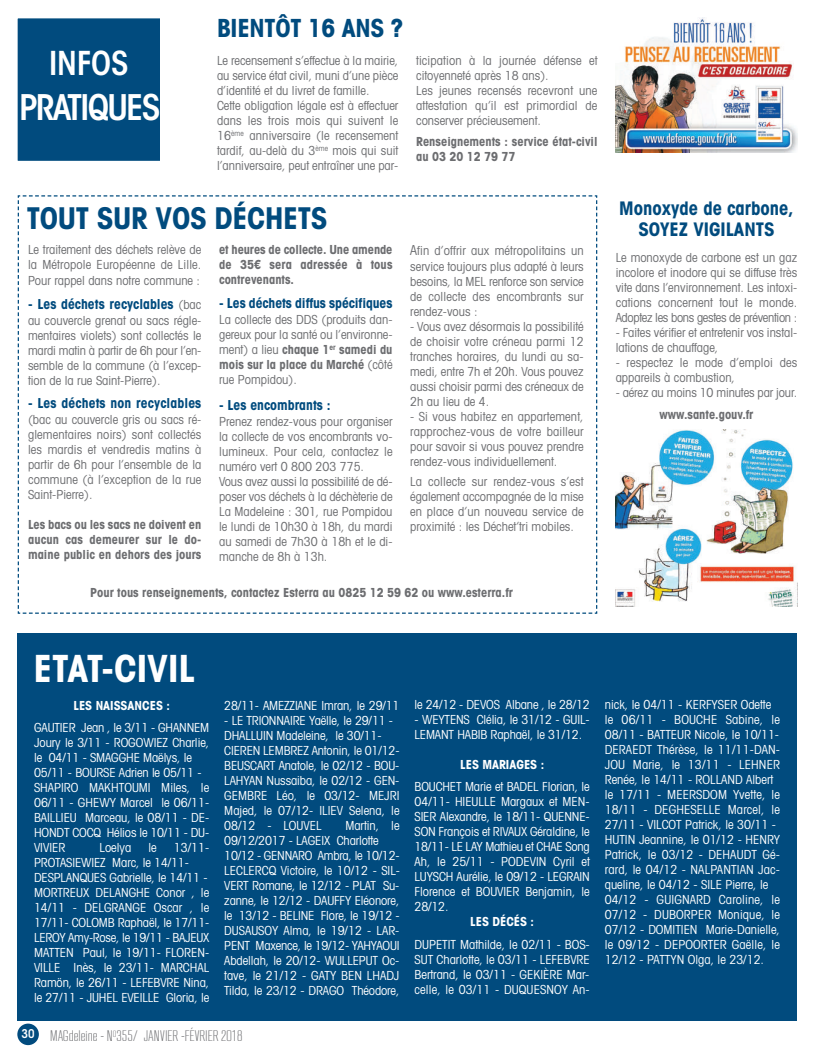
<style>
.page{position:relative;width:815px;height:1063px;background:#fff}
.page>*{position:absolute;margin:0;border:0;box-sizing:border-box;transform-origin:0 0}
.t1{font:700 condensed 37.5px "Avant Garde LT";color:#fff}
.t2{font:600 condensed 35px "ITC Avant Garde Std";letter-spacing:-.05em;color:#fff}
.t3{font:600 condensed 32.62px "ITC Avant Garde Std";color:#fff}
.t4{font:700 condensed 30px "Avant Garde LT";letter-spacing:-.01em;color:#014b7e}
.t5{font:700 condensed 25px "Avant Garde LT";letter-spacing:-.01em;color:#014b7e}
.t6{font:700 condensed 18.75px/21.2px "Avant Garde LT";color:#014b7e;text-align:center}
.t7{font:300 15.12px "RB No 2";color:#6c6d70}
.t8{font:700 condensed 13.75px "Avant Garde LT";color:#014b7e}
.t9{font:condensed 12.5px/15px "Avant Garde LT";color:#6c6d70;text-align:justify}
.t10{font:condensed 12.5px/15px "Avant Garde LT";color:#fff}
.t11{font:700 condensed 12.5px/15px "Avant Garde LT";color:#6c6d70;text-align:justify}
.t12{font:700 condensed 12.5px "Avant Garde LT";color:#fff}
.s1{font-weight:400;font-size:12.5px;color:#6c6d70}
.s2{font-weight:700}
.s3{font-size:13.75px}
</style>
<div class="page">
<div style="left:17px;top:1024px;width:22px;height:21px;background:#014b7e;border-radius:50%"></div>
<div style="left:17px;top:18px;width:143px;height:143px;background:#014b7e"></div>
<div style="left:17px;top:18px;width:144px;height:144px;border:1px solid #fff"></div>
<img style="left:616px;top:18px;width:181px;height:135px">
<svg style="left:17px;top:195px;width:581px;height:419px"></svg>
<div style="left:18px;top:633px;width:779px;height:387px;background:#014b7e"></div>
<img style="left:615px;top:429px;width:182px;height:178px">
<h3 class="t3" style="left:49px;top:51px;width:81px">INFOS</h3>
<h2 class="t2" style="left:19px;top:94px;width:143px">PRATIquES</h2>
<h3 class="t5" style="left:217px;top:19px;width:188px">BIENTÔT 16 ANS ?</h3>
<p class="t9" style="left:217px;top:54px;width:183px;text-align:left">Le recensement s’effectue à la mairie, au service état civil, muni d’une pièce d’identité et du livret de famille.<br>Cette obligation légale est à effectuer dans les trois mois qui suivent le 16<sup>ème</sup> anniversaire (le recensement tardif, au-delà du 3<sup>ème</sup> mois qui suit l’anniversaire, peut entraîner une par-</p>
<p class="t9" style="left:416px;top:54px;width:183px;text-align:left">ticipation à la journée défense et citoyenneté après 18 ans).<br>Les jeunes recensés recevront une attestation qu’il est primordial de conserver précieusement.</p>
<p class="t11" style="left:416px;top:135px;width:183px">Renseignements : service état-civil au 03 20 12 79 77</p>
<h3 class="t4" style="left:27px;top:207px;width:302px">TOUT SUR VOS DÉCHETS</h3>
<p class="t9" style="left:28px;top:243px;width:175px;line-height:15.5px">Le traitement des déchets relève de la Métropole Européenne de Lille.<br>Pour rappel dans notre commune :</p>
<p class="t8" style="left:28px;top:299px;width:175px">- Les déchets recyclables <span class="s1">(bac</span></p>
<p class="t9" style="left:28px;top:314px;width:175px">au couvercle grenat ou sacs régle&shy;mentaires violets) sont collectés le mardi matin à partir de 6h pour l’en&shy;semble de la commune (à l’excep&shy;tion de la rue Saint-Pierre).</p>
<p class="t8" style="left:28px;top:398px;width:175px">- Les déchets non recyclables</p>
<p class="t9" style="left:28px;top:413px;width:175px">(bac au couvercle gris ou sacs ré&shy;glementaires noirs) sont collectés les mardis et vendredis matins à partir de 6h pour l’ensemble de la commune (à l’exception de la rue Saint-Pierre).</p>
<p class="t11" style="left:28px;top:518px;width:175px">Les bacs ou les sacs ne doivent en aucun cas demeurer sur le do&shy;maine public en dehors des jours</p>
<p class="t11" style="left:219px;top:243px;width:175px">et heures de collecte. Une amende de 35€ sera adressée à tous contrevenants.</p>
<p class="t8" style="left:219px;top:298px;width:175px">- Les déchets diffus spécifiques</p>
<p class="t9" style="left:219px;top:313px;width:175px">La collecte des DDS (produits dan&shy;gereux pour la santé ou l’environne&shy;ment) a lieu <span class="s2">chaque 1</span><sup>er</sup> <span class="s2">samedi du mois sur la place du Marché</span> (côté rue Pompidou).</p>
<p class="t8" style="left:219px;top:400px;width:113px">- Les encombrants :</p>
<p class="t9" style="left:219px;top:415px;width:175px;text-align:left">Prenez rendez-vous pour organiser la collecte de vos encombrants vo&shy;lumineux. Pour cela, contactez le numéro vert 0 800 203 775.<br>Vous avez aussi la possibilité de dé&shy;poser vos déchets à la déchèterie de<br>La Madeleine : 301, rue Pompidou le lundi de 10h30 à 18h, du mardi au samedi de 7h30 à 18h et le di&shy;manche de 8h à 13h.</p>
<p class="t9" style="left:410px;top:244px;width:175px"><span class="s3">A</span>fin d’offrir aux métropolitains un service toujours plus adapté à leurs besoins, la MEL renforce son service de collecte des encombrants sur rendez-vous :</p>
<p class="t9" style="left:410px;top:320px;width:175px">- Vous avez désormais la possibilité de choisir votre créneau parmi 12 tranches horaires, du lundi au sa&shy;medi, entre 7h et 20h. Vous pouvez aussi choisir parmi des créneaux de 2h au lieu de 4.</p>
<p class="t9" style="left:410px;top:410px;width:175px">- Si vous habitez en appartement, rapprochez-vous de votre bailleur pour savoir si vous pouvez prendre rendez-vous individuellement.</p>
<p class="t9" style="left:410px;top:475px;width:175px">La collecte sur rendez-vous s’est également accompagnée de la mise en place d’un nouveau service de proximité : les Déchet’tri mobiles.</p>
<p class="t11" style="left:90px;top:586px;width:424px">Pour tous renseignements, contactez Esterra au 0825 12 59 62 ou www.esterra.fr</p>
<h3 class="t6" style="left:619px;top:199px;width:176px">Monoxyde de carbone,<br>SOYEZ VIGILANTS</h3>
<p class="t9" style="left:616px;top:251px;width:183px">Le monoxyde de carbone est un gaz incolore et inodore qui se diffuse très vite dans l’environnement. Les intoxi&shy;cations concernent tout le monde.<br>Adoptez les bons gestes de prévention :</p>
<p class="t9" style="left:616px;top:326px;width:183px">- Faites vérifier et entretenir vos instal&shy;lations de chauffage,</p>
<p class="t9" style="left:616px;top:356px;width:183px">- respectez le mode d’emploi des appareils à combustion,</p>
<p class="t9" style="left:616px;top:386px;width:183px">- aérez au moins 10 minutes par jour.</p>
<p class="t11" style="left:659px;top:408px;width:95px">www.sante.gouv.fr</p>
<h1 class="t1" style="left:34px;top:655px;width:163px">ETAT-CIVIL</h1>
<p class="t12" style="left:73px;top:701px;width:98px">LES NAISSANCES :</p>
<p class="t10" style="left:34px;top:721px;width:177px">GAUTIER Jean , le 3/11 - GHANNEM<br>Joury le 3/11 - ROGOWIEZ Charlie, le 04/11 - SMAGGHE Maëlys, le<br>05/11 - BOURSE Adrien le 05/11 -<br>SHAPIRO MAKHTOUMI Miles, le<br>06/11 - GHEWY Marcel le 06/11-<br>BAILLIEU Marceau, le 08/11 - DE-<br>HONDT COCQ Hélios le 10/11 - DU-<br>VIVIER</p>
<p class="t10" style="left:34px;top:841px;width:177px;text-indent:140px">13/11-<br>PROTASIEWIEZ Marc, le 14/11-<br>DESPLANQUES Gabrielle, le 14/11 -<br>MORTREUX DELANGHE Conor , le<br>14/11 - DELGRANGE Oscar , le<br>17/11- COLOMB Raphaël, le 17/11-<br>LEROY Amy-Rose, le 19/11 - BAJEUX<br>MATTEN Paul, le 19/11- FLOREN-<br>VILLE Inès, le 23/11- MARCHAL<br>Ramön, le 26/11 - LEFEBVRE Nina, le 27/11 - JUHEL EVEILLE Gloria, le</p>
<p class="t10" style="left:99px;top:841px;width:33px">Loelya</p>
<p class="t10" style="left:149px;top:841px;width:10px">le</p>
<p class="t10" style="left:224px;top:699px;width:177px">28/11- AMEZZIANE Imran, le 29/11</p>
<p class="t10" style="left:224px;top:714px;width:177px">- LE TRIONNAIRE Yaëlle, le 29/11 -<br>DHALLUIN Madeleine, le 30/11-<br>CIEREN LEMBREZ Antonin, le 01/12-<br>BEUSCART Anatole, le 02/12 - BOU-<br>LAHYAN Nussaiba, le 02/12 - GEN-<br>GEMBRE Léo, le 03/12- MEJRI<br>Majed, le 07/12- ILIEV Selena, le<br>08/12 - LOUVEL</p>
<p class="t10" style="left:224px;top:819px;width:177px;text-indent:121px">Martin, le<br>09/12/2017 - LAGEIX Charlotte<br>10/12 - GENNARO Ambra, le 10/12-<br>LECLERCQ Victoire, le 10/12 - SIL-<br>VERT Romane, le 12/12 - PLAT Su&shy;zanne, le 12/12 - DAUFFY Eléonore, le 13/12 - BELINE Flore, le 19/12 -<br>DUSAUSOY Alma, le 19/12 - LAR-<br>PENT Maxence, le 19/12- YAHYAOUI<br>Abdellah, le 20/12- WULLEPUT Oc&shy;tave, le 21/12 - GATY BEN LHADJ<br>Tilda, le 23/12 - DRAGO Théodore,</p>
<p class="t7" style="left:22px;top:1031px;width:223px"><sup>30</sup> MAGdeleine - N<sup>O</sup>355/ JANVIER -FÉVRIER 2018</p>
<p class="t10" style="left:415px;top:698px;width:177px">le 24/12 - DEVOS Albane , le 28/12</p>
<p class="t10" style="left:415px;top:713px;width:177px">- WEYTENS Clélia, le 31/12 - GUIL-<br>LEMANT HABIB Raphaël, le 31/12.</p>
<p class="t12" style="left:460px;top:760px;width:85px">LES MARIAGES :</p>
<p class="t10" style="left:415px;top:780px;width:177px;text-align:justify">BOUCHET Marie et BADEL Florian, le 04/11- HIEULLE Margaux et MEN-SIER Alexandre, le 18/11- QUENNE-SON François et RIVAUX Géraldine, le 18/11- LE LAY Mathieu et CHAE Song Ah, le 25/11 - PODEVIN Cyril et LUYSCH Aurélie, le 09/12 - LEGRAIN Florence et BOUVIER Benjamin, le 28/12.</p>
<p class="t12" style="left:470px;top:917px;width:65px">LES DÉCÉS :</p>
<p class="t10" style="left:415px;top:938px;width:177px;text-align:justify">DUPETIT Mathilde, le 02/11 - BOS-SUT Charlotte, le 03/11 - LEFEBVRE Bertrand, le 03/11 - GEKIÈRE Mar&shy;celle, le 03/11 - DUQUESNOY An-</p>
<p class="t10" style="left:605px;top:698px;width:177px">nick, le 04/11 - KERFYSER Odette le 06/11 - BOUCHE Sabine, le<br>08/11 - BATTEUR Nicole, le 10/11-<br>DERAEDT Thérèse, le 11/11-DAN-<br>JOU Marie, le 13/11 - LEHNER<br>Renée, le 14/11 - ROLLAND Albert le 17/11 - MEERSDOM Yvette, le<br>18/11 - DEGHESELLE Marcel, le<br>27/11 - VILCOT Patrick, le 30/11 -<br>HUTIN Jeannine, le 01/12 - HENRY<br>Patrick, le 03/12 - DEHAUDT Gé&shy;rard, le 04/12 - NALPANTIAN Jac&shy;queline, le 04/12 - SILE Pierre, le<br>04/12 - GUIGNARD Caroline, le<br>07/12 - DUBORPER Monique, le<br>07/12 - DOMITIEN Marie-Danielle, le 09/12 - DEPOORTER Gaëlle, le<br>12/12 - PATTYN Olga, le 23/12.</p>
</div>
